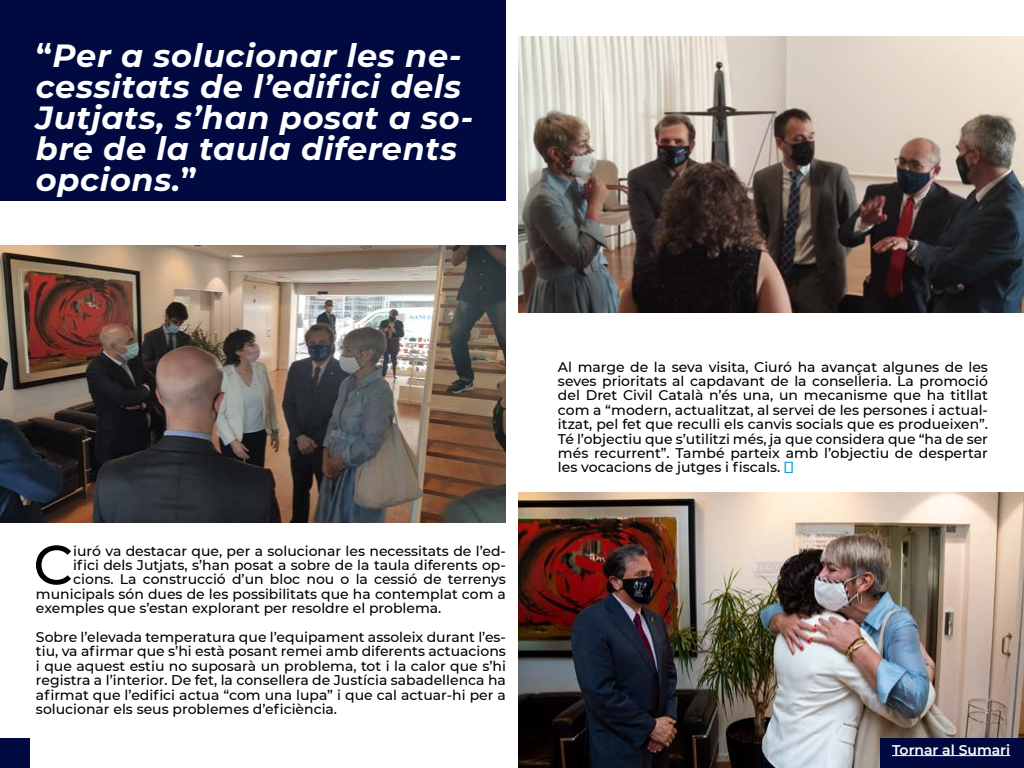
<style>
.page{position:relative;width:1024px;height:768px;background:#fff}
.page>*{position:absolute;margin:0;border:0;box-sizing:border-box;transform-origin:0 0}
.t1{font:500 55.1px "Montserrat";color:#000}
.t2{font:italic 700 32px/31px "Montserrat";letter-spacing:.02em;color:#fff}
.t3{font:500 14px/14.4px "Montserrat";color:#000;text-align:justify}
.t4{font:600 14px "Montserrat";color:#fff}
.s1{font-style:normal}
.s2{font-weight:400;font-size:16px;color:#009fe3}
</style>
<div class="page">
<div style="left:0;top:0;width:506px;height:201px;background:#000a41"></div>
<img style="left:518px;top:492px;width:506px;height:276px">
<div style="left:0;top:738px;width:30px;height:30px;background:#000a41"></div>
<div style="left:880px;top:738px;width:144px;height:30px;background:#000a41"></div>
<hr style="left:892px;top:755px;width:118px;height:1px;background:#fff">
<img style="left:0;top:246px;width:506px;height:276px">
<img style="left:518px;top:36px;width:506px;height:277px">
<h2 class="t2" style="left:36px;top:39px;width:439px"><span class="s1">“</span>Per a solucionar les ne&shy;cessitats de l’edifici dels<br>Jutjats, s’han posat a so&shy;bre de la taula diferents opcions.<span class="s1">”</span></h2>
<h1 class="t1" style="left:33px;top:526px;width:41px">C</h1>
<p class="t3" style="left:73px;top:543px;width:434px">iuró va destacar que, per a solucionar les necessitats de l’ed-</p>
<p class="t3" style="left:73px;top:557px;width:434px">ifici dels Jutjats, s’han posat a sobre de la taula diferents op-</p>
<p class="t3" style="left:73px;top:572px;width:434px">cions. La construcció d’un bloc nou o la cessió de terrenys</p>
<p class="t3" style="left:36px;top:586px;width:472px">municipals són dues de les possibilitats que ha contemplat com a</p>
<p class="t3" style="left:36px;top:600px;width:407px">exemples que s’estan explorant per resoldre el problema.</p>
<p class="t3" style="left:36px;top:629px;width:472px">Sobre l’elevada temperatura que l’equipament assoleix durant l’es&shy;tiu, va afirmar que s’hi està posant remei amb diferents actuacions i que aquest estiu no suposarà un problema, tot i la calor que s’hi registra a l’interior. De fet, la consellera de Justícia sabadellenca ha afirmat que l’edifici actua “com una lupa” i que cal actuar-hi per a solucionar els seus problemes d’eficiència.</p>
<p class="t3" style="left:558px;top:359px;width:432px">Al marge de la seva visita, Ciuró ha avançat algunes de les seves prioritats al capdavant de la conselleria. La promoció del Dret Civil Català n’és una, un mecanisme que ha titllat com a “modern, actualitzat, al servei de les persones i actual&shy;itzat, pel fet que reculli els canvis socials que es produeixen”.<br>Té l’objectiu que s’utilitzi més, ja que considera que “ha de ser més recurrent”. També parteix amb l’objectiu de despertar les vocacions de jutges i fiscals. <span class="s2">▣</span></p>
<p class="t4" style="left:892px;top:740px;width:120px">Tornar al Sumari</p>
</div>
